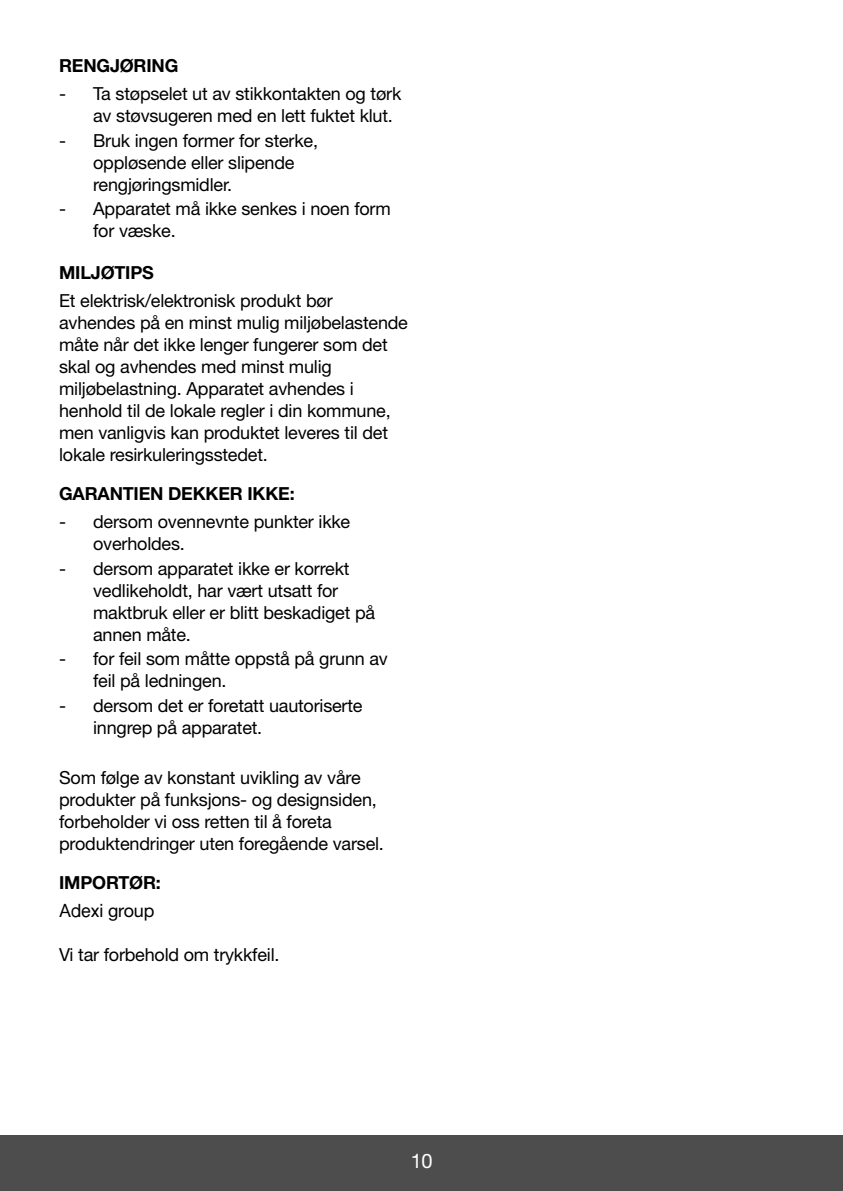
<style>
.page{position:relative;width:843px;height:1191px;background:#fff}
.page>*{position:absolute;margin:0;border:0;box-sizing:border-box;transform-origin:0 0}
.t1{font:20px "Helvetica Neue";color:#fff}
.t2{font:18px/22px "Helvetica Neue";letter-spacing:-.01em;color:#000}
.t3{font:700 18px "Helvetica Neue";letter-spacing:-.01em;color:#000}
.t4{font:18px "Euro Slavic Sans";letter-spacing:-.01em;color:#000}
.s1{font-family:"Helvetica Neue"}
</style>
<div class="page">
<div style="left:0;top:1135px;width:842px;height:56px;background:#4d4d4d"></div>
<p class="t3" style="left:59px;top:59px;width:121px">RENGJØRING</p>
<p class="t2" style="left:93px;top:84px;width:309px;text-indent:-34px">- Ta støpselet ut av stikkontakten og tørk av støvsugeren med en lett fuktet klut.</p>
<p class="t2" style="left:93px;top:131px;width:226px;text-indent:-34px">- Bruk ingen former for sterke, oppløsende eller slipende rengjøringsmidler.</p>
<p class="t2" style="left:93px;top:200px;width:299px;text-indent:-34px">- Apparatet må ikke senkes i noen form for væske.</p>
<p class="t3" style="left:59px;top:266px;width:96px">MILJØTIPS</p>
<p class="t2" style="left:59px;top:291px;width:350px">Et elektrisk/elektronisk produkt bør avhendes på en minst mulig miljøbelastende måte når det ikke lenger fungerer som det skal og avhendes med minst mulig miljøbelastning. Apparatet avhendes i henhold til de lokale regler i din kommune, men vanligvis kan produktet leveres til det lokale resirkuleringsstedet.</p>
<p class="t3" style="left:59px;top:487px;width:237px">GARANTIEN DEKKER IKKE:</p>
<p class="t2" style="left:93px;top:512px;width:258px;text-indent:-34px">- dersom ovennevnte punkter ikke overholdes.</p>
<p class="t2" style="left:93px;top:559px;width:283px;text-indent:-34px">- dersom apparatet ikke er korrekt vedlikeholdt, har vært utsatt for maktbruk eller er blitt beskadiget på annen måte.</p>
<p class="t2" style="left:93px;top:650px;width:296px;text-indent:-34px">- for feil som måtte oppstå på grunn av feil på ledningen.</p>
<p class="t2" style="left:93px;top:696px;width:271px;text-indent:-34px">- dersom det er foretatt uautoriserte inngrep på apparatet.</p>
<p class="t2" style="left:59px;top:768px;width:326px">Som følge av konstant uvikling av våre produkter på funksjons- og designsiden, forbeholder vi oss retten til å foreta produktendringer uten foregående varsel.</p>
<p class="t3" style="left:59px;top:876px;width:103px">IMPORTØR:</p>
<p class="t4" style="left:59px;top:902px;width:97px">Adexi <span class="s1">group</span></p>
<p class="t2" style="left:59px;top:945px;width:222px">Vi tar forbehold om trykkfeil.</p>
<p class="t1" style="left:410px;top:1153px;width:24px">10</p>
</div>
